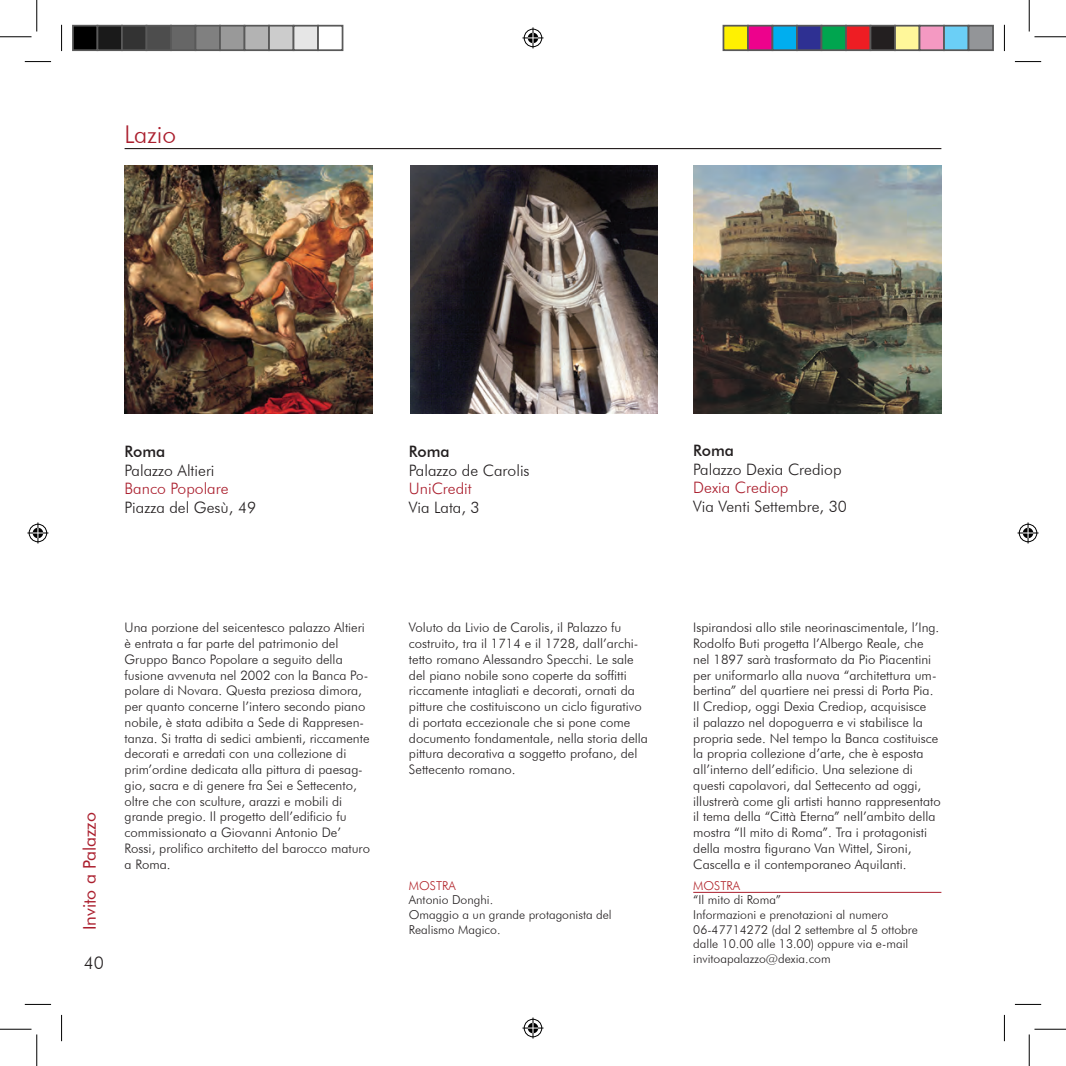
<style>
.page{position:relative;width:1066px;height:1066px;background:#fff}
.page>*{position:absolute;margin:0;border:0;box-sizing:border-box;transform-origin:0 0}
.t1{font:300 24.5px "Futura BT";color:#aa1e2d}
.t2{font:17.5px "Futura BT";color:#aa1e2d}
.t3{font:300 17.5px "Futura BT";color:#231f20}
.t4{font:300 15.75px "Futura BT";color:#231f20}
.t5{font:300 15.75px "Futura BT";color:#aa1e2d}
.t6{font:500 15.75px "Futura BT";color:#231f20}
.t7{font:300 13.12px/15.8px "Futura BT";color:#231f20}
.t8{font:300 12.25px/14.7px "Futura BT";color:#231f20}
.t9{font:300 12.25px "Futura BT";color:#b12329}
</style>
<div class="page">
<hr style="left:125px;top:148px;width:816px;height:1px;background:#090000">
<img style="left:125px;top:166px;width:248px;height:248px">
<img style="left:410px;top:166px;width:247px;height:248px">
<img style="left:693px;top:166px;width:248px;height:248px">
<hr style="left:693px;top:892px;width:248px;height:1px;background:#aa1e2d">
<svg style="left:25px;top:61px;width:26px;height:1px"></svg>
<svg style="left:1015px;top:61px;width:26px;height:1px"></svg>
<svg style="left:25px;top:1004px;width:26px;height:1px"></svg>
<svg style="left:1015px;top:1004px;width:26px;height:1px"></svg>
<svg style="left:61px;top:25px;width:1px;height:26px"></svg>
<svg style="left:61px;top:1015px;width:1px;height:26px"></svg>
<svg style="left:1004px;top:25px;width:1px;height:26px"></svg>
<svg style="left:1004px;top:1015px;width:1px;height:26px"></svg>
<hr style="left:0;top:36px;width:32px;height:1px;background:#000">
<hr style="left:1034px;top:36px;width:32px;height:1px;background:#000">
<hr style="left:0;top:1029px;width:32px;height:1px;background:#000">
<hr style="left:1034px;top:1029px;width:32px;height:1px;background:#000">
<hr style="left:36px;top:0;width:1px;height:31px;background:#000">
<hr style="left:36px;top:1034px;width:1px;height:32px;background:#000">
<hr style="left:1029px;top:0;width:1px;height:31px;background:#000">
<hr style="left:1029px;top:1034px;width:1px;height:32px;background:#000">
<svg style="left:522px;top:27px;width:21px;height:21px"></svg>
<svg style="left:522px;top:1017px;width:21px;height:21px"></svg>
<svg style="left:27px;top:522px;width:21px;height:21px"></svg>
<svg style="left:1017px;top:522px;width:21px;height:21px"></svg>
<div style="left:73px;top:26px;width:24px;height:24px;background:#000"></div>
<div style="left:72px;top:25px;width:26px;height:26px;border:2px solid #595959"></div>
<div style="left:97px;top:26px;width:25px;height:24px;background:#1a1a1a"></div>
<div style="left:97px;top:25px;width:26px;height:26px;border:2px solid #595959"></div>
<div style="left:122px;top:26px;width:24px;height:24px;background:#333"></div>
<div style="left:121px;top:25px;width:26px;height:26px;border:2px solid #595959"></div>
<div style="left:146px;top:26px;width:25px;height:24px;background:#4d4d4d"></div>
<div style="left:146px;top:25px;width:26px;height:26px;border:2px solid #595959"></div>
<div style="left:171px;top:26px;width:24px;height:24px;background:#666"></div>
<div style="left:170px;top:25px;width:26px;height:26px;border:2px solid #595959"></div>
<div style="left:195px;top:26px;width:25px;height:24px;background:#808080"></div>
<div style="left:195px;top:25px;width:26px;height:26px;border:2px solid #595959"></div>
<div style="left:220px;top:26px;width:24px;height:24px;background:#999"></div>
<div style="left:219px;top:25px;width:26px;height:26px;border:2px solid #595959"></div>
<div style="left:244px;top:26px;width:25px;height:24px;background:#b3b3b3"></div>
<div style="left:244px;top:25px;width:26px;height:26px;border:2px solid #595959"></div>
<div style="left:269px;top:26px;width:24px;height:24px;background:#ccc"></div>
<div style="left:268px;top:25px;width:26px;height:26px;border:2px solid #595959"></div>
<div style="left:293px;top:26px;width:25px;height:24px;background:#e6e6e6"></div>
<div style="left:293px;top:25px;width:26px;height:26px;border:2px solid #595959"></div>
<div style="left:317px;top:25px;width:26px;height:26px;border:2px solid #595959"></div>
<div style="left:723px;top:26px;width:25px;height:24px;background:#fff101"></div>
<div style="left:722px;top:25px;width:27px;height:26px;border:2px solid #595959"></div>
<div style="left:748px;top:26px;width:24px;height:24px;background:#ed028c"></div>
<div style="left:747px;top:25px;width:26px;height:26px;border:2px solid #595959"></div>
<div style="left:772px;top:26px;width:25px;height:24px;background:#00aeef"></div>
<div style="left:771px;top:25px;width:27px;height:26px;border:2px solid #595959"></div>
<div style="left:797px;top:26px;width:24px;height:24px;background:#2e3092"></div>
<div style="left:796px;top:25px;width:26px;height:26px;border:2px solid #595959"></div>
<div style="left:821px;top:26px;width:25px;height:24px;background:#00a54f"></div>
<div style="left:820px;top:25px;width:27px;height:26px;border:2px solid #595959"></div>
<div style="left:846px;top:26px;width:24px;height:24px;background:#ee1d23"></div>
<div style="left:845px;top:25px;width:26px;height:26px;border:2px solid #595959"></div>
<div style="left:870px;top:26px;width:25px;height:24px;background:#231f20"></div>
<div style="left:869px;top:25px;width:27px;height:26px;border:2px solid #595959"></div>
<div style="left:895px;top:26px;width:24px;height:24px;background:#fff79a"></div>
<div style="left:894px;top:25px;width:26px;height:26px;border:2px solid #595959"></div>
<div style="left:919px;top:26px;width:25px;height:24px;background:#f499c2"></div>
<div style="left:918px;top:25px;width:27px;height:26px;border:2px solid #595959"></div>
<div style="left:944px;top:26px;width:24px;height:24px;background:#6bcff6"></div>
<div style="left:943px;top:25px;width:26px;height:26px;border:2px solid #595959"></div>
<div style="left:968px;top:26px;width:25px;height:24px;background:#939598"></div>
<div style="left:967px;top:25px;width:27px;height:26px;border:2px solid #595959"></div>
<h1 class="t1" style="left:125px;top:120px;width:53px">Lazio</h1>
<p class="t6" style="left:125px;top:441px;width:42px">Roma</p>
<p class="t4" style="left:125px;top:460px;width:91px">Palazzo Altieri</p>
<p class="t5" style="left:125px;top:479px;width:105px">Banco Popolare</p>
<p class="t4" style="left:125px;top:498px;width:133px">Piazza del Gesù, 49</p>
<p class="t6" style="left:409px;top:441px;width:42px">Roma</p>
<p class="t4" style="left:409px;top:460px;width:122px">Palazzo de Carolis</p>
<p class="t5" style="left:409px;top:479px;width:64px">UniCredit</p>
<p class="t4" style="left:409px;top:498px;width:72px">Via Lata, 3</p>
<h2 class="t2" style="left:79px;top:930px;width:120px;rotate:-90deg">Invito a Palazzo</h2>
<h2 class="t3" style="left:84px;top:951px;width:22px">40</h2>
<p class="t7" style="left:125px;top:619px;width:247px">Una porzione del seicentesco palazzo Altieri è entrata a far parte del patrimonio del Gruppo Banco Popolare a seguito della fusione avvenuta nel 2002 con la Banca Po&shy;polare di Novara. Questa preziosa dimora, per quanto concerne l’intero secondo piano nobile, è stata adibita a Sede di Rappresen&shy;tanza. Si tratta di sedici ambienti, riccamente decorati e arredati con una collezione di prim’ordine dedicata alla pittura di paesag&shy;gio, sacra e di genere fra Sei e Settecento, oltre che con sculture, arazzi e mobili di grande pregio. Il progetto dell’edificio fu commissionato a Giovanni Antonio De’ Rossi, prolifico architetto del barocco maturo a Roma.</p>
<p class="t7" style="left:409px;top:619px;width:241px">Voluto da Livio de Carolis, il Palazzo fu costruito, tra il 1714 e il 1728, dall’archi&shy;tetto romano Alessandro Specchi. Le sale del piano nobile sono coperte da soffitti riccamente intagliati e decorati, ornati da pitture che costituiscono un ciclo figurativo di portata eccezionale che si pone come documento fondamentale, nella storia della pittura decorativa a soggetto profano, del Settecento romano.</p>
<p class="t9" style="left:409px;top:878px;width:48px">MOSTRA</p>
<p class="t8" style="left:409px;top:892px;width:204px">Antonio Donghi.<br>Omaggio a un grande protagonista del<br>Realismo Magico.</p>
<p class="t6" style="left:693px;top:440px;width:42px">Roma</p>
<p class="t4" style="left:693px;top:459px;width:150px">Palazzo Dexia Crediop</p>
<p class="t5" style="left:693px;top:478px;width:97px">Dexia Crediop</p>
<p class="t4" style="left:693px;top:497px;width:155px">Via Venti Settembre, 30</p>
<p class="t7" style="left:693px;top:619px;width:249px">Ispirandosi allo stile neorinascimentale, l’Ing.<br>Rodolfo Buti progetta l’Albergo Reale, che nel 1897 sarà trasformato da Pio Piacentini per uniformarlo alla nuova “architettura um&shy;bertina” del quartiere nei pressi di Porta Pia.<br>Il Crediop, oggi Dexia Crediop, acquisisce<br>il palazzo nel dopoguerra e vi stabilisce la propria sede. Nel tempo la Banca costituisce la propria collezione d’arte, che è esposta all’interno dell’edificio. Una selezione di questi capolavori, dal Settecento ad oggi, illustrerà come gli artisti hanno rappresentato il tema della “Città Eterna” nell’ambito della mostra “Il mito di Roma”. Tra i protagonisti della mostra figurano Van Wittel, Sironi, Cascella e il contemporaneo Aquilanti.</p>
<p class="t9" style="left:693px;top:878px;width:48px">MOSTRA</p>
<p class="t8" style="left:693px;top:892px;width:226px">“Il mito di Roma”<br>Informazioni e prenotazioni al numero 06-47714272 (dal 2 settembre al 5 ottobre dalle 10.00 alle 13.00) oppure via e-mail invitoapalazzo@dexia.com</p>
</div>
